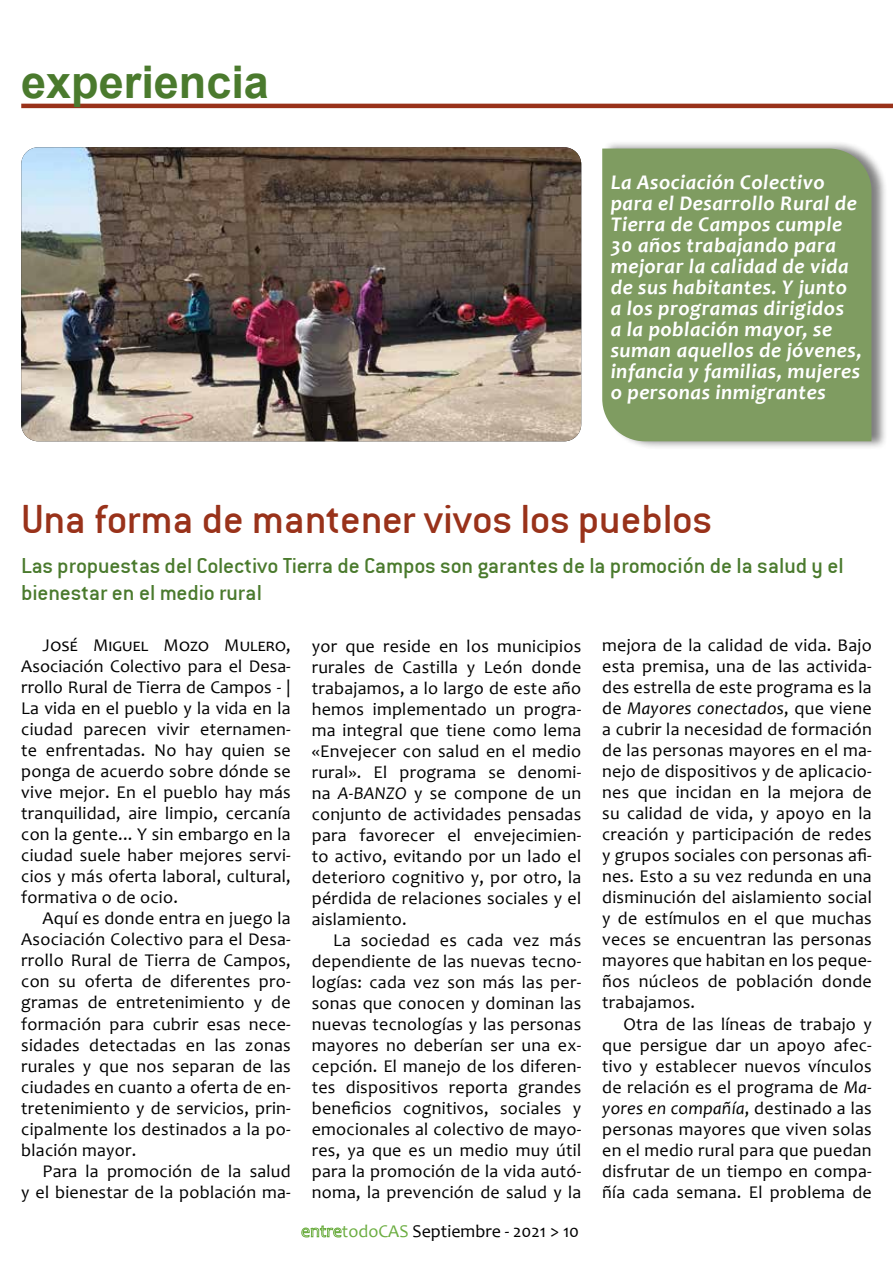
<style>
.page{position:relative;width:893px;height:1263px;background:#fff}
.page>*{position:absolute;margin:0;border:0;box-sizing:border-box;transform-origin:0 0}
.t1{font:45px "Conduit ITC";letter-spacing:-.005em;color:#99321a}
.t2{font:700 45px "Arial";color:#4a7a2d}
.t3{font:24px/27px "Conduit ITC";color:#4a7a2d}
.t4{font:italic 700 21px/21px "Candara";letter-spacing:.025em;color:#fff}
.t5{font:18px/21px "Candara";letter-spacing:.015em;color:#000;text-align:justify}
.s1{font-style:italic}
.s2{color:#6bad40}
</style>
<div class="page">
<hr style="left:21px;top:104px;width:872px;height:4px;background:#99321a">
<div style="left:603px;top:140px;width:285px;height:310px;background:#000;opacity:.5"></div>
<div style="left:602px;top:149px;width:269px;height:292px;background:#7f9c61"></div>
<img style="left:21px;top:147px;width:560px;height:294px">
<h1 class="t2" style="left:21px;top:51px;width:249px">experiencia</h1>
<p class="t4" style="left:611px;top:172px;width:252px">La Asociación Colectivo para el Desarrollo Rural de<br>Tierra de Campos cumple<br>30 años trabajando para mejorar la calidad de vida de sus habitantes. Y junto a los programas dirigidos<br>a la población mayor, se suman aquellos de jóvenes, infancia y familias, mujeres o personas inmigrantes</p>
<h1 class="t1" style="left:21px;top:494px;width:693px">Una forma de mantener vivos los pueblos</h1>
<h2 class="t3" style="left:21px;top:552px;width:824px">Las propuestas del Colectivo Tierra de Campos son garantes de la promoción de la salud y el bienestar en el medio rural</h2>
<p class="t5" style="left:21px;top:635px;width:271px;text-indent:21px">José Miguel Mozo Mulero, Asociación Colectivo para el Desa&shy;rrollo Rural de Tierra de Campos - | La vida en el pueblo y la vida en la ciudad parecen vivir eternamen&shy;te enfrentadas. No hay quien se ponga de acuerdo sobre dónde se vive mejor. En el pueblo hay más tranquilidad, aire limpio, cercanía con la gente... Y sin embargo en la ciudad suele haber mejores servi&shy;cios y más oferta laboral, cultural, formativa o de ocio.</p>
<p class="t5" style="left:21px;top:908px;width:271px;text-indent:21px">Aquí es donde entra en juego la Asociación Colectivo para el Desa&shy;rrollo Rural de Tierra de Campos, con su oferta de diferentes pro&shy;gramas de entretenimiento y de formación para cubrir esas nece&shy;sidades detectadas en las zonas rurales y que nos separan de las ciudades en cuanto a oferta de en&shy;tretenimiento y de servicios, prin&shy;cipalmente los destinados a la po&shy;blación mayor.</p>
<p class="t5" style="left:21px;top:1160px;width:271px;text-align:right">Para la promoción de la salud<br>y el bienestar de la población ma-</p>
<p class="t5" style="left:602px;top:635px;width:271px">mejora de la calidad de vida. Bajo esta premisa, una de las activida&shy;des estrella de este programa es la de <span class="s1">Mayores conectados</span>, que viene a cubrir la necesidad de formación de las personas mayores en el ma&shy;nejo de dispositivos y de aplicacio&shy;nes que incidan en la mejora de su calidad de vida, y apoyo en la creación y participación de redes y grupos sociales con personas afi&shy;nes. Esto a su vez redunda en una disminución del aislamiento social y de estímulos en el que muchas veces se encuentran las personas mayores que habitan en los peque&shy;ños núcleos de población donde trabajamos.</p>
<p class="t5" style="left:602px;top:1013px;width:271px;text-indent:21px">Otra de las líneas de trabajo y que persigue dar un apoyo afec&shy;tivo y establecer nuevos vínculos de relación es el programa de <span class="s1">Ma&shy;yores en compañía</span>, destinado a las personas mayores que viven solas en el medio rural para que puedan disfrutar de un tiempo en compa&shy;ñía cada semana. El problema de</p>
<p class="t5" style="left:312px;top:635px;width:271px">yor que reside en los municipios rurales de Castilla y León donde trabajamos, a lo largo de este año hemos implementado un progra&shy;ma integral que tiene como lema «Envejecer con salud en el medio rural». El programa se denomi&shy;na <span class="s1">A-BANZO</span> y se compone de un conjunto de actividades pensadas para favorecer el envejecimien&shy;to activo, evitando por un lado el deterioro cognitivo y, por otro, la pérdida de relaciones sociales y el aislamiento.</p>
<p class="t5" style="left:312px;top:929px;width:271px;text-indent:21px">La sociedad es cada vez más dependiente de las nuevas tecno&shy;logías: cada vez son más las per&shy;sonas que conocen y dominan las nuevas tecnologías y las personas mayores no deberían ser una ex&shy;cepción. El manejo de los diferen&shy;tes dispositivos reporta grandes beneficios cognitivos, sociales y emocionales al colectivo de mayo&shy;res, ya que es un medio muy útil para la promoción de la vida autó&shy;noma, la prevención de salud y la</p>
<p class="t5" style="left:301px;top:1220px;width:280px"><span class="s2">entretodoCAS</span> Septiembre - 2021 &gt; 10</p>
</div>
